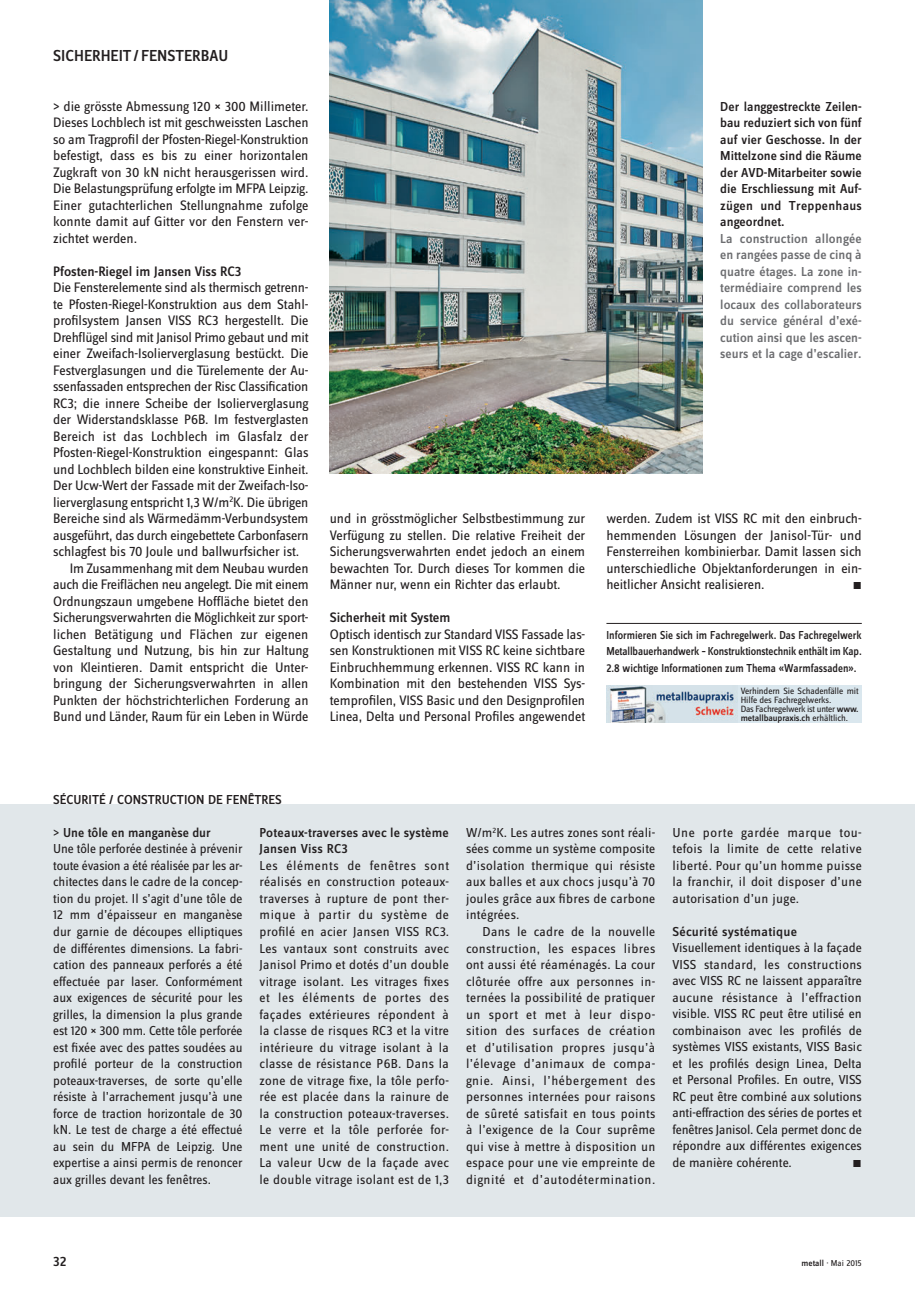
<style>
.page{position:relative;width:915px;height:1293px;background:#fff}
.page>*{position:absolute;margin:0;border:0;box-sizing:border-box;transform-origin:0 0}
.DE_rubrik_11{font:500 16.5px "Zine Sans Dis";color:#231f20}
.DE_Grundtext_EZ{font:14.25px/16.5px "Zine Sans Dis";letter-spacing:-.005em;color:#231f20;text-align:justify}
.DE_Grundtext_EZ-2{font:500 14.25px "Zine Sans Dis";letter-spacing:-.005em;color:#231f20}
.FR_Grundtext_ohne_EZ{font:13.5px/16.5px "Zine Sans Dis";color:#231f20;text-align:justify}
.FR_Grundtext_EZ{font:13.5px/16.5px "Zine Sans Dis";letter-spacing:.02em;color:#231f20;text-align:justify}
.DE_Legende_9__medium{font:500 13.5px/16.5px "Zine Sans Dis";color:#6c6d70;text-align:justify}
.DE_Legende_9__medium-2{font:500 13.5px/16.5px "Zine Sans Dis";color:#231f20;text-align:justify}
.FR_Grundtext_ohne_EZ-2{font:500 13.5px/16.5px "Zine Sans Dis";letter-spacing:.015em;color:#231f20}
.FR_rubrik_9__med{font:500 13.5px "Zine Sans Dis";color:#231f20}
.DE_Legende_9__medium-3{font:500 12px/16.5px "Zine Sans Dis";color:#231f20;text-align:justify;scale:.9 1}
.DE_Grundtext_EZ-3{font:10.5px "Zine Sans Dis Regular Roman Exp";color:#231f20}
.FR_Grundtext_ohne_EZ-3{font:10.5px "Zine Sans Dis Regular Roman Exp";color:#231f20}
.DE_Legende_9__medium-4{font:9.45px/9px "Zine Sans Dis";letter-spacing:-.015em;color:#231f20}
.t1{font:9px "Zine Sans Dis";color:#231f20}
.s1{font-weight:500}
.s2{font-weight:400}
</style>
<div class="page">
<div style="left:0;top:804px;width:914px;height:412px;background:#e1e7ea"></div>
<hr style="left:606px;top:623px;width:255px;height:1px;background:#231f20">
<div style="left:606px;top:685px;width:255px;height:38px;background:#dae7ee"></div>
<img style="left:606px;top:686px;width:131px;height:37px">
<img style="left:330px;top:0;width:372px;height:474px">
<p class="DE_rubrik_11" style="left:53px;top:48px;width:177px">SICHERHEIT/ FENSTERBAU</p>
<p class="DE_Grundtext_EZ" style="left:53px;top:98px;width:257px">&gt; die grösste Abmessung 120 ½ 300 Millimeter.<br>Dieses Lochblech ist mit geschweissten Laschen so am Tragprofil der Pfosten-Riegel-Konstruktion befestigt, dass es bis zu einer horizontalen Zugkraft von 30 kN nicht herausgerissen wird.<br>Die Belastungsprüfung erfolgte im MFPA Leipzig.<br>Einer gutachterlichen Stellungnahme zufolge konnte damit auf Gitter vor den Fenstern ver&shy;zichtet werden.</p>
<p class="DE_Grundtext_EZ-2" style="left:53px;top:264px;width:190px">Pfosten-Riegel im Jansen Viss RC3</p>
<p class="DE_Grundtext_EZ" style="left:53px;top:280px;width:257px">Die Fensterelemente sind als thermisch getrenn&shy;te Pfosten-Riegel-Konstruktion aus dem Stahl&shy;profilsystem Jansen VISS RC3 hergestellt. Die Drehflügel sind mit Janisol Primo gebaut und mit einer Zweifach-Isolierverglasung bestückt. Die Festverglasungen und die Türelemente der Au&shy;ssenfassaden entsprechen der Risc Classification RC3; die innere Scheibe der Isolierverglasung der Widerstandsklasse P6B. Im festverglasten Bereich ist das Lochblech im Glasfalz der Pfosten-Riegel-Konstruktion eingespannt: Glas und Lochblech bilden eine konstruktive Einheit.<br>Der Ucw-Wert der Fassade mit der Zweifach-Iso&shy;lierverglasung entspricht 1,3 W/m<sup>2</sup>K. Die übrigen Bereiche sind als Wärmedämm-Verbundsystem ausgeführt, das durch eingebettete Carbonfasern schlagfest bis 70 Joule und ballwurfsicher ist.</p>
<p class="DE_Grundtext_EZ" style="left:53px;top:560px;width:257px;text-indent:17px">Im Zusammenhang mit dem Neubau wurden auch die Freiflächen neu angelegt. Die mit einem Ordnungszaun umgebene Hoffläche bietet den Sicherungsverwahrten die Möglichkeit zur sport&shy;lichen Betätigung und Flächen zur eigenen Gestaltung und Nutzung, bis hin zur Haltung von Kleintieren. Damit entspricht die Unter&shy;bringung der Sicherungsverwahrten in allen Punkten der höchstrichterlichen Forderung an Bund und Länder, Raum für ein Leben in Würde</p>
<p class="DE_Grundtext_EZ" style="left:330px;top:511px;width:257px">und in grösstmöglicher Selbstbestimmung zur Verfügung zu stellen. Die relative Freiheit der Sicherungsverwahrten endet jedoch an einem bewachten Tor. Durch dieses Tor kommen die Männer nur, wenn ein Richter das erlaubt.</p>
<p class="DE_Grundtext_EZ-2" style="left:330px;top:610px;width:122px">Sicherheit mit System</p>
<p class="DE_Grundtext_EZ" style="left:330px;top:626px;width:257px">Optisch identisch zur Standard VISS Fassade las&shy;sen Konstruktionen mit VISS RC keine sichtbare Einbruchhemmung erkennen. VISS RC kann in Kombination mit den bestehenden VISS Sys&shy;temprofilen, VISS Basic und den Designprofilen Linea, Delta und Personal Profiles angewendet</p>
<p class="DE_Legende_9__medium-2" style="left:720px;top:99px;width:143px">Der langgestreckte Zeilen&shy;bau reduziert sich von fünf auf vier Geschosse. In der Mittelzone sind die Räume der AVD-Mitarbeiter sowie die Erschliessung mit Auf&shy;zügen und Treppenhaus angeordnet.</p>
<p class="DE_Legende_9__medium" style="left:720px;top:231px;width:143px">La construction allongée en rangées passe de cinq à quatre étages. La zone in&shy;termédiaire comprend les locaux des collaborateurs du service général d’exé&shy;cution ainsi que les ascen&shy;seurs et la cage d’escalier.</p>
<p class="DE_Grundtext_EZ" style="left:606px;top:511px;width:257px">werden. Zudem ist VISS RC mit den einbruch&shy;hemmenden Lösungen der Janisol-Tür- und Fensterreihen kombinierbar. Damit lassen sich unterschiedliche Objektanforderungen in ein&shy;heitlicher Ansicht realisieren.</p>
<p class="DE_Grundtext_EZ-3" style="left:852px;top:581px;width:11px">m</p>
<p class="DE_Legende_9__medium-3" style="left:606px;top:627px;width:285px">Informieren Sie sich im Fachregelwerk. Das Fachregelwerk Metallbauerhandwerk – Konstruktionstechnik enthält im Kap.<br>2.8 wichtige Informationen zum Thema «Warmfassaden».</p>
<p class="DE_Legende_9__medium-4" style="left:740px;top:686px;width:119px">Verhindern Sie Schadenfälle mit<br>Hilfe des Fachregelwerks.</p>
<p class="DE_Legende_9__medium-4" style="left:740px;top:704px;width:119px">Das Fachregelwerk ist unter <span class="s1">www. metallbaupraxis.ch</span> erhältlich.</p>
<p class="FR_rubrik_9__med" style="left:53px;top:793px;width:230px">SÉCURITÉ / CONSTRUCTION DE FENÊTRES</p>
<p class="FR_Grundtext_ohne_EZ-2" style="left:53px;top:825px;width:159px"><span class="s2">&gt;</span> Une tôle en manganèse dur</p>
<p class="FR_Grundtext_ohne_EZ" style="left:53px;top:841px;width:191px">Une tôle perforée destinée à prévenir toute évasion a été réalisée par les ar&shy;chitectes dans le cadre de la concep&shy;tion du projet. Il s’agit d’une tôle de 12 mm d’épaisseur en manganèse dur garnie de découpes elliptiques de différentes dimensions. La fabri&shy;cation des panneaux perforés a été effectuée par laser. Conformément aux exigences de sécurité pour les grilles, la dimension la plus grande est 120 ½ 300 mm. Cette tôle perforée est fixée avec des pattes soudées au profilé porteur de la construction poteaux-traverses, de sorte qu’elle résiste à l’arrachement jusqu’à une force de traction horizontale de 30 kN. Le test de charge a été effectué au sein du MFPA de Leipzig. Une expertise a ainsi permis de renoncer aux grilles devant les fenêtres.</p>
<p class="FR_Grundtext_ohne_EZ-2" style="left:259px;top:825px;width:191px">Poteaux-traverses avec le système<br>Jansen Viss RC3</p>
<p class="FR_Grundtext_ohne_EZ" style="left:259px;top:858px;width:191px">Les éléments de fenêtres sont réalisés en construction poteaux&shy;traverses à rupture de pont ther&shy;mique à partir du système de profilé en acier Jansen VISS RC3.<br>Les vantaux sont construits avec Janisol Primo et dotés d’un double vitrage isolant. Les vitrages fixes et les éléments de portes des façades extérieures répondent à la classe de risques RC3 et la vitre intérieure du vitrage isolant à la classe de résistance P6B. Dans la zone de vitrage fixe, la tôle perfo&shy;rée est placée dans la rainure de la construction poteaux-traverses.<br>Le verre et la tôle perforée for&shy;ment une unité de construction.<br>La valeur Ucw de la façade avec le double vitrage isolant est de 1,3</p>
<p class="FR_Grundtext_ohne_EZ" style="left:466px;top:825px;width:191px">W/m<sup>2</sup>K. Les autres zones sont réali&shy;sées comme un système composite d’isolation thermique qui résiste aux balles et aux chocs jusqu’à 70 joules grâce aux fibres de carbone intégrées.</p>
<p class="FR_Grundtext_EZ" style="left:466px;top:924px;width:191px;text-indent:16px">Dans le cadre de la nouvelle construction, les espaces libres ont aussi été réaménagés. La cour clôturée offre aux personnes in&shy;ternées la possibilité de pratiquer un sport et met à leur dispo&shy;sition des surfaces de création et d’utilisation propres jusqu’à l’élevage d’animaux de compa&shy;gnie. Ainsi, l’hébergement des personnes internées pour raisons de sûreté satisfait en tous points à l’exigence de la Cour suprême qui vise à mettre à disposition un espace pour une vie empreinte de dignité et d’autodétermination.</p>
<p class="FR_Grundtext_EZ" style="left:672px;top:825px;width:191px">Une porte gardée marque tou&shy;tefois la limite de cette relative liberté. Pour qu’un homme puisse la franchir, il doit disposer d’une autorisation d’un juge.</p>
<p class="FR_Grundtext_ohne_EZ-2" style="left:672px;top:924px;width:126px">Sécurité systématique</p>
<p class="FR_Grundtext_ohne_EZ" style="left:672px;top:940px;width:191px">Visuellement identiques à la façade VISS standard, les constructions avec VISS RC ne laissent apparaître aucune résistance à l’effraction visible. VISS RC peut être utilisé en combinaison avec les profilés de systèmes VISS existants, VISS Basic et les profilés design Linea, Delta et Personal Profiles. En outre, VISS RC peut être combiné aux solutions anti-effraction des séries de portes et fenêtres Janisol. Cela permet donc de répondre aux différentes exigences de manière cohérente.</p>
<p class="FR_Grundtext_ohne_EZ-3" style="left:852px;top:1158px;width:11px">m</p>
<p class="DE_Grundtext_EZ-2" style="left:53px;top:1254px;width:15px">32</p>
<p class="t1" style="left:801px;top:1259px;width:62px"><span class="s1">metall</span> · Mai 2015</p>
</div>
